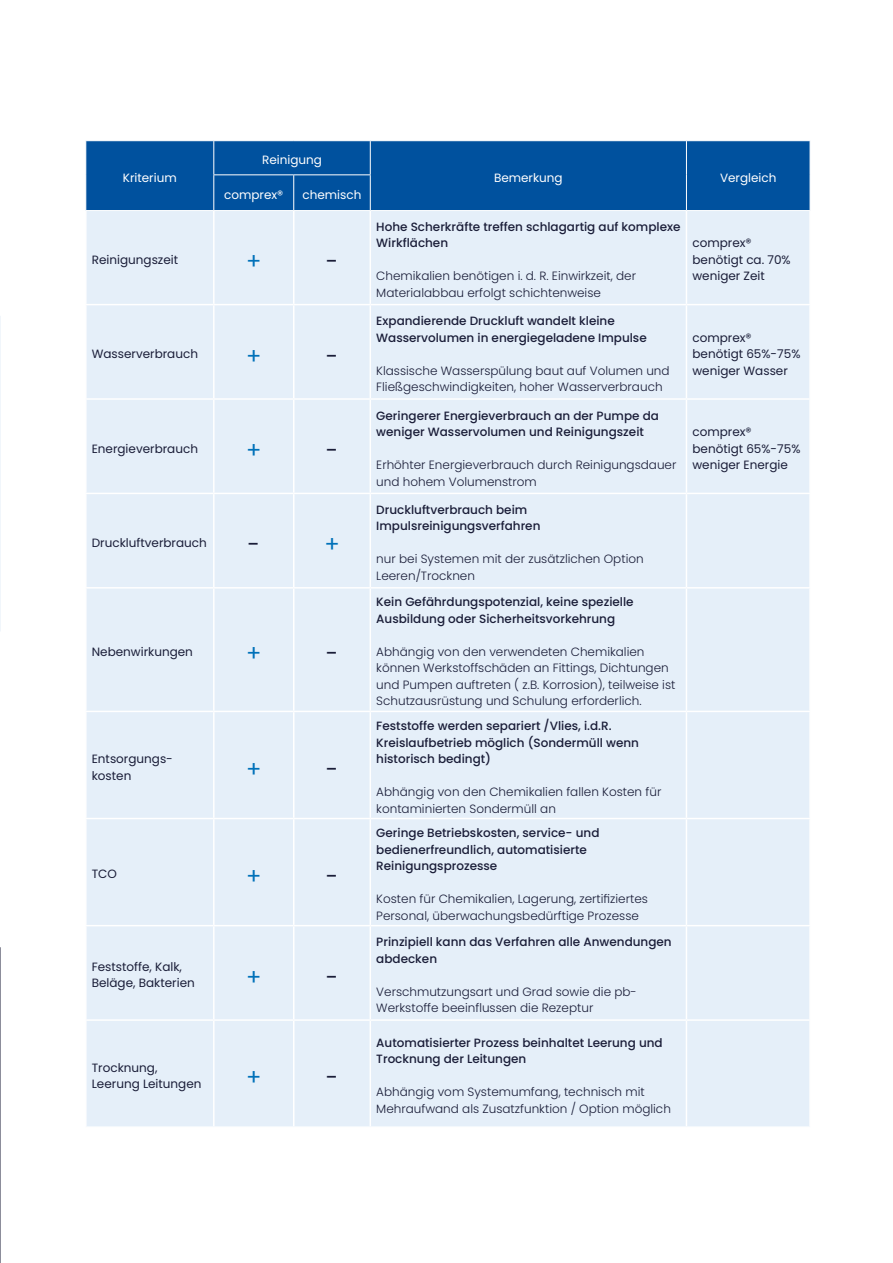
<style>
.page{position:relative;width:893px;height:1263px;background:#fff}
.page>*{position:absolute;margin:0;border:0;box-sizing:border-box;transform-origin:0 0}
.t1{font:22.5px "Poppins";color:#0071b9}
.t2{font:22.5px "Poppins";color:#1a1d38}
.t3{font:300 12px/16.5px "Poppins";color:#1a1d38}
.t4{font:500 12px/16.5px "Poppins";color:#1a1d38}
.t5{font:12px/16.5px "Poppins";color:#1a1d38}
.t6{font:12px "Poppins";color:#fff}
</style>
<div class="page">
<div style="left:86px;top:141px;width:724px;height:69px;background:#00519e"></div>
<div style="left:87px;top:211px;width:722px;height:915px;background:#e5eff9"></div>
<hr style="left:213px;top:211px;width:2px;height:93px;background:#fff">
<hr style="left:213px;top:305px;width:2px;height:93px;background:#fff">
<hr style="left:293px;top:211px;width:1px;height:93px;background:#fff">
<hr style="left:293px;top:305px;width:1px;height:93px;background:#fff">
<hr style="left:370px;top:211px;width:1px;height:93px;background:#fff">
<hr style="left:370px;top:305px;width:1px;height:93px;background:#fff">
<hr style="left:686px;top:211px;width:1px;height:93px;background:#fff">
<hr style="left:686px;top:305px;width:1px;height:93px;background:#fff">
<hr style="left:85px;top:304px;width:129px;height:1px;background:#fff">
<hr style="left:214px;top:304px;width:80px;height:1px;background:#fff">
<hr style="left:294px;top:304px;width:76px;height:1px;background:#fff">
<hr style="left:370px;top:304px;width:316px;height:1px;background:#fff">
<hr style="left:686px;top:304px;width:125px;height:1px;background:#fff">
<hr style="left:85px;top:398px;width:129px;height:2px;background:#fff">
<hr style="left:85px;top:493px;width:129px;height:1px;background:#fff">
<hr style="left:214px;top:398px;width:80px;height:2px;background:#fff">
<hr style="left:213px;top:400px;width:2px;height:93px;background:#fff">
<hr style="left:294px;top:398px;width:76px;height:2px;background:#fff">
<hr style="left:293px;top:400px;width:1px;height:93px;background:#fff">
<hr style="left:370px;top:398px;width:316px;height:2px;background:#fff">
<hr style="left:370px;top:400px;width:1px;height:93px;background:#fff">
<hr style="left:686px;top:398px;width:125px;height:2px;background:#fff">
<hr style="left:686px;top:400px;width:1px;height:93px;background:#fff">
<hr style="left:686px;top:493px;width:125px;height:1px;background:#fff">
<hr style="left:686px;top:587px;width:125px;height:1px;background:#fff">
<hr style="left:686px;top:711px;width:125px;height:1px;background:#fff">
<hr style="left:686px;top:818px;width:125px;height:1px;background:#fff">
<hr style="left:686px;top:925px;width:125px;height:1px;background:#fff">
<hr style="left:686px;top:926px;width:1px;height:93px;background:#fff">
<hr style="left:686px;top:819px;width:1px;height:106px;background:#fff">
<hr style="left:370px;top:925px;width:316px;height:1px;background:#fff">
<hr style="left:686px;top:712px;width:1px;height:106px;background:#fff">
<hr style="left:370px;top:818px;width:316px;height:1px;background:#fff">
<hr style="left:686px;top:588px;width:1px;height:123px;background:#fff">
<hr style="left:370px;top:711px;width:316px;height:1px;background:#fff">
<hr style="left:370px;top:493px;width:316px;height:1px;background:#fff">
<hr style="left:686px;top:494px;width:1px;height:93px;background:#fff">
<hr style="left:370px;top:587px;width:316px;height:1px;background:#fff">
<hr style="left:294px;top:493px;width:76px;height:1px;background:#fff">
<hr style="left:370px;top:494px;width:1px;height:93px;background:#fff">
<hr style="left:213px;top:494px;width:2px;height:93px;background:#fff">
<hr style="left:214px;top:493px;width:80px;height:1px;background:#fff">
<hr style="left:293px;top:494px;width:1px;height:93px;background:#fff">
<hr style="left:294px;top:587px;width:76px;height:1px;background:#fff">
<hr style="left:370px;top:588px;width:1px;height:123px;background:#fff">
<hr style="left:214px;top:587px;width:80px;height:1px;background:#fff">
<hr style="left:293px;top:588px;width:1px;height:123px;background:#fff">
<hr style="left:85px;top:587px;width:129px;height:1px;background:#fff">
<hr style="left:213px;top:588px;width:2px;height:123px;background:#fff">
<hr style="left:85px;top:711px;width:129px;height:1px;background:#fff">
<hr style="left:214px;top:711px;width:80px;height:1px;background:#fff">
<hr style="left:213px;top:712px;width:2px;height:106px;background:#fff">
<hr style="left:294px;top:711px;width:76px;height:1px;background:#fff">
<hr style="left:293px;top:712px;width:1px;height:106px;background:#fff">
<hr style="left:370px;top:712px;width:1px;height:106px;background:#fff">
<hr style="left:214px;top:818px;width:80px;height:1px;background:#fff">
<hr style="left:294px;top:818px;width:76px;height:1px;background:#fff">
<hr style="left:293px;top:819px;width:1px;height:106px;background:#fff">
<hr style="left:370px;top:819px;width:1px;height:106px;background:#fff">
<hr style="left:85px;top:818px;width:129px;height:1px;background:#fff">
<hr style="left:213px;top:819px;width:2px;height:106px;background:#fff">
<hr style="left:85px;top:925px;width:129px;height:1px;background:#fff">
<hr style="left:214px;top:925px;width:80px;height:1px;background:#fff">
<hr style="left:213px;top:926px;width:2px;height:93px;background:#fff">
<hr style="left:294px;top:925px;width:76px;height:1px;background:#fff">
<hr style="left:293px;top:926px;width:1px;height:93px;background:#fff">
<hr style="left:370px;top:926px;width:1px;height:93px;background:#fff">
<hr style="left:85px;top:1019px;width:129px;height:2px;background:#fff">
<hr style="left:214px;top:1019px;width:80px;height:2px;background:#fff">
<hr style="left:213px;top:1021px;width:2px;height:105px;background:#fff">
<hr style="left:294px;top:1019px;width:76px;height:2px;background:#fff">
<hr style="left:293px;top:1021px;width:1px;height:105px;background:#fff">
<hr style="left:370px;top:1019px;width:316px;height:2px;background:#fff">
<hr style="left:370px;top:1021px;width:1px;height:105px;background:#fff">
<hr style="left:686px;top:1019px;width:125px;height:2px;background:#fff">
<hr style="left:686px;top:1021px;width:1px;height:105px;background:#fff">
<hr style="left:294px;top:174px;width:77px;height:1px;background:#fff">
<hr style="left:370px;top:141px;width:1px;height:33px;background:#fff">
<hr style="left:686px;top:141px;width:1px;height:34px;background:#fff">
<hr style="left:370px;top:175px;width:1px;height:35px;background:#fff">
<hr style="left:686px;top:175px;width:1px;height:35px;background:#fff">
<hr style="left:213px;top:174px;width:81px;height:1px;background:#fff">
<hr style="left:293px;top:175px;width:1px;height:35px;background:#fff">
<hr style="left:213px;top:141px;width:1px;height:33px;background:#fff">
<hr style="left:213px;top:175px;width:1px;height:35px;background:#fff">
<p class="t6" style="left:123px;top:173px;width:55px">Kriterium</p>
<p class="t6" style="left:262px;top:155px;width:61px">Reinigung</p>
<p class="t6" style="left:224px;top:190px;width:61px">comprex®</p>
<p class="t6" style="left:303px;top:190px;width:60px">chemisch</p>
<p class="t5" style="left:92px;top:251px;width:88px">Reinigungszeit</p>
<h1 class="t1" style="left:246px;top:252px;width:17px">+</h1>
<h1 class="t2" style="left:326px;top:248px;width:14px">-</h1>
<p class="t5" style="left:92px;top:346px;width:108px">Wasserverbrauch</p>
<h1 class="t1" style="left:246px;top:346px;width:17px">+</h1>
<h1 class="t2" style="left:326px;top:343px;width:14px">-</h1>
<p class="t5" style="left:92px;top:440px;width:108px">Energieverbrauch</p>
<h1 class="t1" style="left:246px;top:441px;width:17px">+</h1>
<h1 class="t2" style="left:326px;top:437px;width:14px">-</h1>
<p class="t5" style="left:92px;top:534px;width:117px">Druckluftverbrauch</p>
<h1 class="t2" style="left:248px;top:531px;width:14px">-</h1>
<h1 class="t1" style="left:324px;top:535px;width:17px">+</h1>
<p class="t5" style="left:92px;top:643px;width:103px">Nebenwirkungen</p>
<h1 class="t1" style="left:246px;top:644px;width:17px">+</h1>
<h1 class="t2" style="left:326px;top:640px;width:14px">-</h1>
<p class="t5" style="left:92px;top:751px;width:83px">Entsorgungs&shy;kosten</p>
<h1 class="t1" style="left:246px;top:760px;width:17px">+</h1>
<h1 class="t2" style="left:326px;top:756px;width:14px">-</h1>
<p class="t5" style="left:92px;top:866px;width:27px">TCO</p>
<h1 class="t1" style="left:246px;top:867px;width:17px">+</h1>
<h1 class="t2" style="left:326px;top:863px;width:14px">-</h1>
<p class="t5" style="left:92px;top:958px;width:104px">Feststoffe, Kalk,<br>Beläge, Bakterien</p>
<h1 class="t1" style="left:246px;top:967px;width:17px">+</h1>
<h1 class="t2" style="left:326px;top:964px;width:14px">-</h1>
<p class="t5" style="left:92px;top:1059px;width:111px">Trocknung,<br>Leerung Leitungen</p>
<h1 class="t1" style="left:246px;top:1068px;width:17px">+</h1>
<h1 class="t2" style="left:326px;top:1064px;width:14px">-</h1>
<p class="t6" style="left:494px;top:171px;width:70px">Bemerkung</p>
<p class="t6" style="left:720px;top:173px;width:58px">Vergleich</p>
<p class="t4" style="left:376px;top:218px;width:306px">Hohe Scherkräfte treffen schlagartig auf komplexe<br>Wirkflächen</p>
<p class="t3" style="left:376px;top:268px;width:261px">Chemikalien benötigen i. d. R. Einwirkzeit, der<br>Materialabbau erfolgt schichtenweise</p>
<p class="t4" style="left:376px;top:313px;width:272px">Expandierende Druckluft wandelt kleine<br>Wasservolumen in energiegeladene Impulse</p>
<p class="t3" style="left:376px;top:362px;width:295px">Klassische Wasserspülung baut auf Volumen und<br>Fließgeschwindigkeiten, hoher Wasserverbrauch</p>
<p class="t4" style="left:376px;top:407px;width:284px">Geringerer Energieverbrauch an der Pumpe da weniger Wasservolumen und Reinigungszeit</p>
<p class="t3" style="left:376px;top:457px;width:302px">Erhöhter Energieverbrauch durch Reinigungsdauer und hohem Volumenstrom</p>
<p class="t4" style="left:376px;top:502px;width:166px">Druckluftverbrauch beim<br>Impulsreinigungsverfahren</p>
<p class="t3" style="left:376px;top:551px;width:269px">nur bei Systemen mit der zusätzlichen Option<br>Leeren/Trocknen</p>
<p class="t4" style="left:376px;top:594px;width:259px">Kein Gefährdungspotenzial, keine spezielle<br>Ausbildung oder Sicherheitsvorkehrung</p>
<p class="t3" style="left:376px;top:644px;width:301px">Abhängig von den verwendeten Chemikalien können Werkstoffschäden an Fittings, Dichtungen und Pumpen auftreten ( z.B. Korrosion), teilweise ist Schutzausrüstung und Schulung erforderlich.</p>
<p class="t4" style="left:376px;top:718px;width:264px">Feststoffe werden separiert /Vlies, i.d.R.<br>Kreislaufbetrieb möglich (Sondermüll wenn historisch bedingt)</p>
<p class="t3" style="left:376px;top:784px;width:287px">Abhängig von den Chemikalien fallen Kosten für kontaminierten Sondermüll an</p>
<p class="t4" style="left:376px;top:825px;width:225px">Geringe Betriebskosten, service- und bedienerfreundlich, automatisierte<br>Reinigungsprozesse</p>
<p class="t3" style="left:376px;top:891px;width:273px">Kosten für Chemikalien, Lagerung, zertifiziertes<br>Personal, überwachungsbedürftige Prozesse</p>
<p class="t4" style="left:376px;top:934px;width:297px">Prinzipiell kann das Verfahren alle Anwendungen abdecken</p>
<p class="t3" style="left:376px;top:983px;width:262px">Verschmutzungsart und Grad sowie die pb-<br>Werkstoffe beeinflussen die Rezeptur</p>
<p class="t4" style="left:376px;top:1035px;width:288px">Automatisierter Prozess beinhaltet Leerung und<br>Trocknung der Leitungen</p>
<p class="t3" style="left:376px;top:1084px;width:296px">Abhängig vom Systemumfang, technisch mit<br>Mehraufwand als Zusatzfunktion / Option möglich</p>
<p class="t5" style="left:692px;top:236px;width:100px">comprex® benötigt ca. 70% weniger Zeit</p>
<p class="t5" style="left:692px;top:330px;width:109px">comprex® benötigt 65%-75% weniger Wasser</p>
<p class="t5" style="left:692px;top:425px;width:109px">comprex® benötigt 65%-75% weniger Energie</p>
</div>
